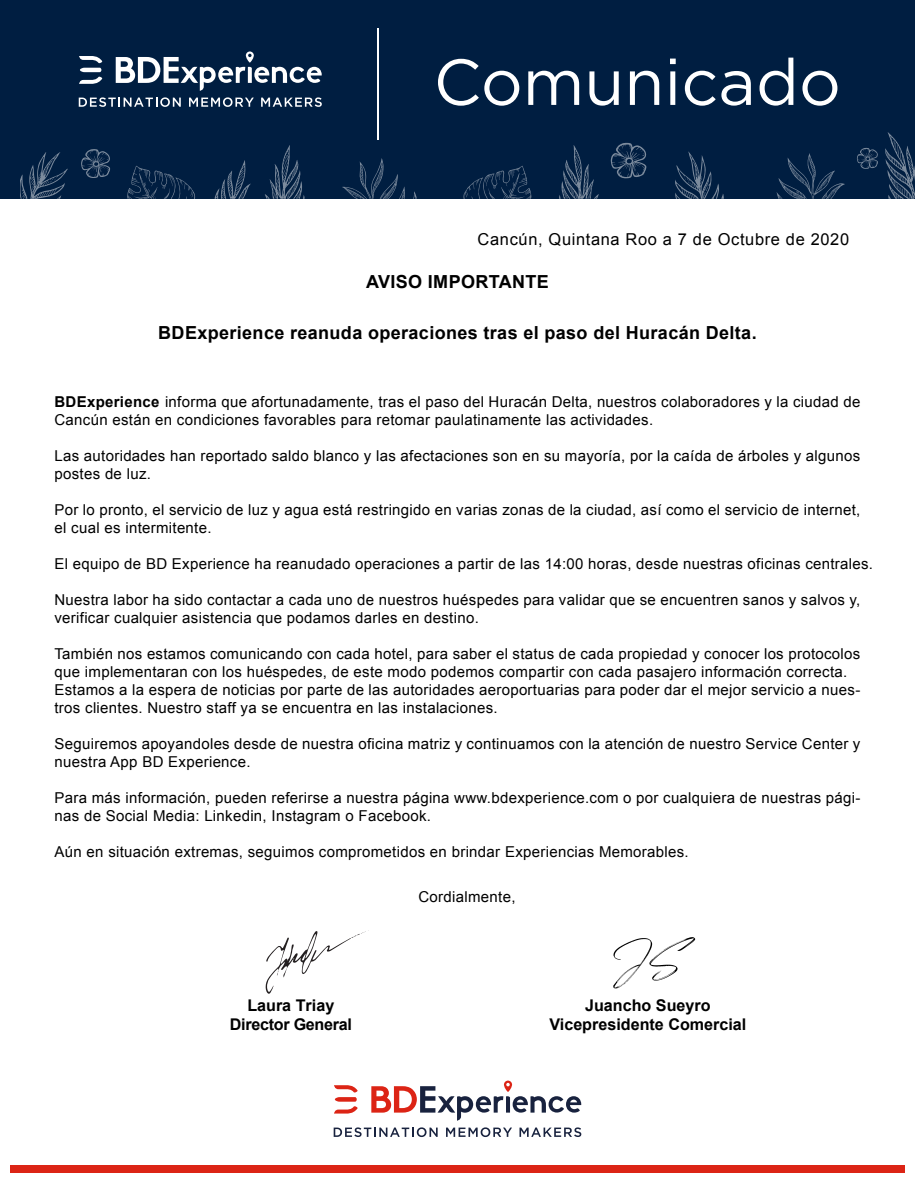
<style>
.page{position:relative;width:915px;height:1191px;background:#fff}
.page>*{position:absolute;margin:0;border:0;box-sizing:border-box;transform-origin:0 0}
.t1{font:64.8px "Gotham";color:#fff}
.t2{font:700 18px "Arial";letter-spacing:.02em;color:#000}
.t3{font:16.35px "Arial";letter-spacing:.04em;color:#000}
.t4{font:700 16.05px/19.4px "Arial";color:#000;text-align:center}
.t5{font:15px/18px "Arial";letter-spacing:.02em;color:#000}
.s1{font-weight:700}
</style>
<div class="page">
<div style="left:0;top:0;width:914px;height:199px;background:#001e41"></div>
<svg style="left:413px;top:191px;width:4px;height:7px"></svg>
<svg style="left:342px;top:158px;width:63px;height:40px"></svg>
<svg style="left:675px;top:151px;width:48px;height:47px"></svg>
<svg style="left:610px;top:143px;width:36px;height:35px"></svg>
<svg style="left:776px;top:153px;width:68px;height:45px"></svg>
<svg style="left:81px;top:149px;width:29px;height:29px"></svg>
<svg style="left:20px;top:152px;width:48px;height:46px"></svg>
<svg style="left:857px;top:148px;width:20px;height:21px"></svg>
<svg style="left:885px;top:132px;width:29px;height:66px"></svg>
<svg style="left:127px;top:165px;width:68px;height:33px"></svg>
<svg style="left:265px;top:145px;width:39px;height:53px"></svg>
<svg style="left:214px;top:160px;width:37px;height:38px"></svg>
<svg style="left:463px;top:165px;width:68px;height:33px"></svg>
<svg style="left:559px;top:145px;width:39px;height:53px"></svg>
<svg style="left:116px;top:51px;width:205px;height:40px"></svg>
<svg style="left:79px;top:56px;width:23px;height:28px"></svg>
<svg style="left:79px;top:97px;width:102px;height:10px"></svg>
<svg style="left:189px;top:97px;width:65px;height:10px"></svg>
<svg style="left:261px;top:97px;width:61px;height:10px"></svg>
<hr style="left:377px;top:28px;width:1px;height:111px;background:#fff">
<svg style="left:371px;top:1080px;width:210px;height:40px"></svg>
<svg style="left:334px;top:1085px;width:23px;height:28px"></svg>
<svg style="left:333px;top:1127px;width:104px;height:10px"></svg>
<svg style="left:446px;top:1127px;width:66px;height:10px"></svg>
<svg style="left:519px;top:1127px;width:62px;height:10px"></svg>
<div style="left:10px;top:1165px;width:894px;height:7px;background:#dc2415"></div>
<svg style="left:613px;top:937px;width:82px;height:51px"></svg>
<svg style="left:265px;top:930px;width:104px;height:63px"></svg>
<h1 class="t1" style="left:433px;top:40px;width:408px">Comunicado</h1>
<p class="t3" style="left:477px;top:228px;width:373px">Cancún, Quintana Roo a 7 de Octubre de 2020</p>
<p class="t2" style="left:366px;top:270px;width:184px">AVISO IMPORTANTE</p>
<p class="t2" style="left:158px;top:320px;width:599px">BDExperience reanuda operaciones tras el paso del Huracán Delta.</p>
<p class="t5" style="left:54px;top:393px;width:807px"><span class="s1">BDExperience</span> informa que afortunadamente, tras el paso del Huracán Delta, nuestros colaboradores y la ciudad de<br>Cancún están en condiciones favorables para retomar paulatinamente las actividades.</p>
<p class="t5" style="left:54px;top:447px;width:807px">Las autoridades han reportado saldo blanco y las afectaciones son en su mayoría, por la caída de árboles y algunos postes de luz.</p>
<p class="t5" style="left:54px;top:501px;width:807px">Por lo pronto, el servicio de luz y agua está restringido en varias zonas de la ciudad, así como el servicio de internet, el cual es intermitente.</p>
<p class="t5" style="left:54px;top:555px;width:819px">El equipo de BD Experience ha reanudado operaciones a partir de las 14:00 horas, desde nuestras oficinas centrales.</p>
<p class="t5" style="left:54px;top:591px;width:807px">Nuestra labor ha sido contactar a cada uno de nuestros huéspedes para validar que se encuentren sanos y salvos y, verificar cualquier asistencia que podamos darles en destino.</p>
<p class="t5" style="left:54px;top:645px;width:807px">También nos estamos comunicando con cada hotel, para saber el status de cada propiedad y conocer los protocolos que implementaran con los huéspedes, de este modo podemos compartir con cada pasajero información correcta.<br>Estamos a la espera de noticias por parte de las autoridades aeroportuarias para poder dar el mejor servicio a nues&shy;tros clientes. Nuestro staff ya se encuentra en las instalaciones.</p>
<p class="t5" style="left:54px;top:735px;width:807px">Seguiremos apoyandoles desde de nuestra oficina matriz y continuamos con la atención de nuestro Service Center y nuestra App BD Experience.</p>
<p class="t5" style="left:54px;top:789px;width:807px">Para más información, pueden referirse a nuestra página www.bdexperience.com o por cualquiera de nuestras pági&shy;nas de Social Media: Linkedin, Instagram o Facebook.</p>
<p class="t5" style="left:54px;top:843px;width:635px">Aún en situación extremas, seguimos comprometidos en brindar Experiencias Memorables.</p>
<p class="t5" style="left:418px;top:888px;width:98px">Cordialmente,</p>
<p class="t4" style="left:230px;top:996px;width:124px">Laura Triay<br>Director General</p>
<p class="t4" style="left:549px;top:996px;width:198px">Juancho Sueyro<br>Vicepresidente Comercial</p>
</div>
